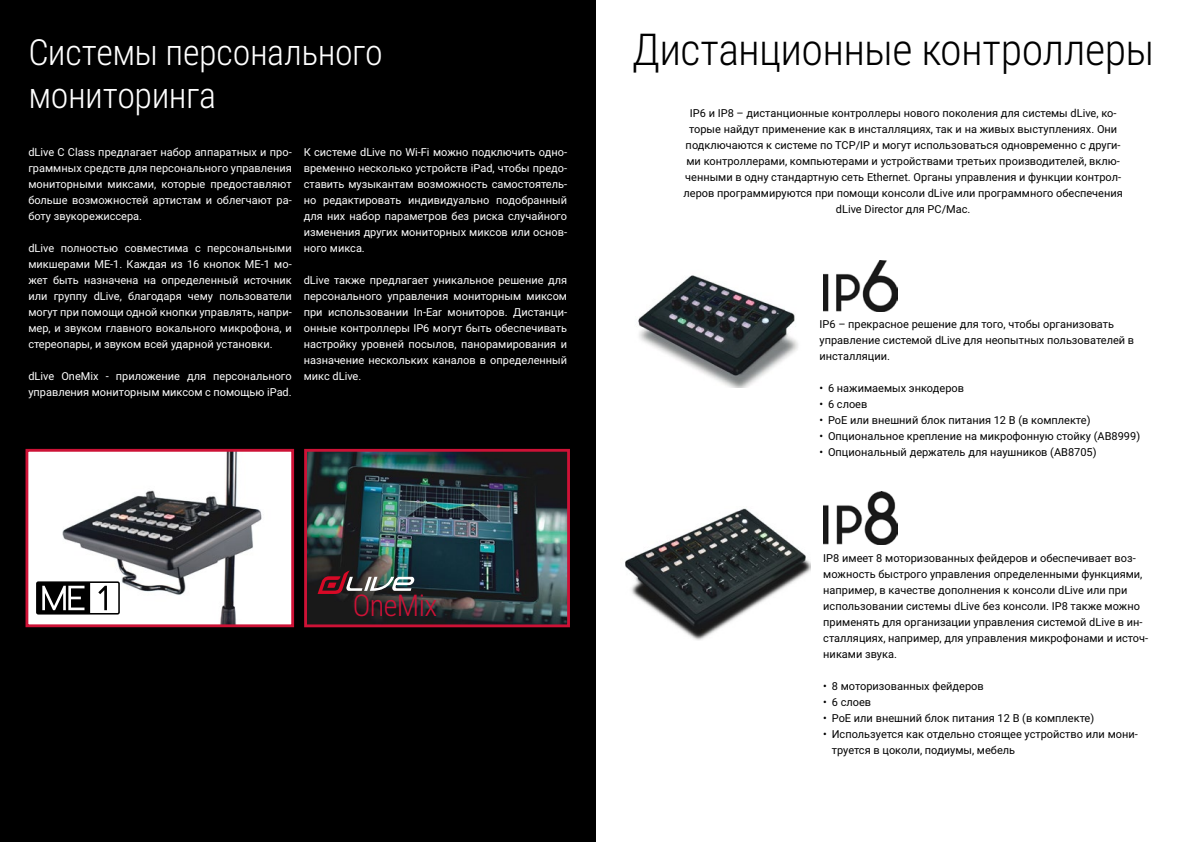
<style>
.page{position:relative;width:1191px;height:842px;background:#fff}
.page>*{position:absolute;margin:0;border:0;box-sizing:border-box;transform-origin:0 0}
.t1{font:300 44px "Roboto Condensed";letter-spacing:-.015em;color:#000}
.t2{font:300 36px/43.2px "Roboto Condensed";letter-spacing:-.01em;color:#fff}
.t3{font:300 30px "Roboto Condensed";letter-spacing:-.02em;color:#cd1236}
.t4{font:11px/16px "Roboto";color:#000}
.t5{font:11px/16px "Roboto";color:#fff;text-align:justify}
</style>
<div class="page">
<div style="left:0;top:0;width:595px;height:842px;background:#000"></div>
<svg style="left:25px;top:448px;width:270px;height:180px;background:#c7bdc0"></svg>
<img style="left:304px;top:448px;width:266px;height:180px">
<img style="left:638px;top:275px;width:160px;height:112px">
<img style="left:625px;top:508px;width:185px;height:132px">
<img style="left:823px;top:261px;width:74px;height:50px">
<img style="left:823px;top:491px;width:74px;height:53px">
<svg style="left:317px;top:570px;width:97px;height:24px;background:#625153"></svg>
<div style="left:36px;top:581px;width:84px;height:33px;border:2px solid #000"></div>
<svg style="left:37px;top:582px;width:53px;height:31px"></svg>
<svg style="left:98px;top:586px;width:9px;height:24px"></svg>
<h2 class="t2" style="left:28px;top:29px;width:356px">Системы персонального мониторинга</h2>
<h1 class="t1" style="left:632px;top:18px;width:523px">Дистанционные контроллеры</h1>
<p class="t4" style="left:683px;top:105px;width:441px;text-align:center">IP6 и IP8 – дистанционные контроллеры нового поколения для системы dLive, ко&shy;торые найдут применение как в инсталляциях, так и на живых выступлениях. Они подключаются к системе по TCP/IP и могут использоваться одновременно с други&shy;ми контроллерами, компьютерами и устройствами третьих производителей, вклю&shy;ченными в одну стандартную сеть Ethernet. Органы управления и функции контрол&shy;леров программируются при помощи консоли dLive или программного обеспечения dLive Director для PC/Mac.</p>
<p class="t5" style="left:28px;top:144px;width:265px">dLive C Class предлагает набор аппаратных и про&shy;граммных средств для персонального управления мониторными миксами, которые предоставляют больше возможностей артистам и облегчают ра&shy;боту звукорежиссера.</p>
<p class="t5" style="left:28px;top:240px;width:265px">dLive полностью совместима с персональными микшерами ME-1. Каждая из 16 кнопок ME-1 мо&shy;жет быть назначена на определенный источник или группу dLive, благодаря чему пользователи могут при помощи одной кнопки управлять, напри&shy;мер, и звуком главного вокального микрофона, и стереопары, и звуком всей ударной установки.</p>
<p class="t5" style="left:28px;top:368px;width:265px">dLive OneMix - приложение для персонального управления мониторным миксом с помощью iPad.</p>
<p class="t5" style="left:304px;top:144px;width:265px">К системе dLive по Wi-Fi можно подключить одно&shy;временно несколько устройств iPad, чтобы предо&shy;ставить музыкантам возможность самостоятель&shy;но редактировать индивидуально подобранный для них набор параметров без риска случайного изменения других мониторных миксов или основ&shy;ного микса.</p>
<p class="t5" style="left:304px;top:272px;width:265px">dLive также предлагает уникальное решение для персонального управления мониторным миксом при использовании In-Ear мониторов. Дистанци&shy;онные контроллеры IP6 могут быть обеспечивать настройку уровней посылов, панорамирования и назначение нескольких каналов в определенный микс dLive.</p>
<p class="t4" style="left:819px;top:316px;width:316px">IP6 – прекрасное решение для того, чтобы организовать управление системой dLive для неопытных пользователей в инсталляции.</p>
<p class="t4" style="left:819px;top:380px;width:146px">• 6 нажимаемых энкодеров</p>
<p class="t4" style="left:819px;top:396px;width:49px">• 6 слоев</p>
<p class="t4" style="left:819px;top:412px;width:272px">• PoE или внешний блок питания 12 В (в комплекте)</p>
<p class="t4" style="left:819px;top:428px;width:322px">• Опциональное крепление на микрофонную стойку (AB8999)</p>
<p class="t4" style="left:819px;top:444px;width:279px">• Опциональный держатель для наушников (AB8705)</p>
<h3 class="t3" style="left:353px;top:585px;width:86px">OneMix</h3>
<p class="t4" style="left:823px;top:549px;width:326px">IP8 имеет 8 моторизованных фейдеров и обеспечивает воз&shy;можность быстрого управления определенными функциями, например, в качестве дополнения к консоли dLive или при использовании системы dLive без консоли. IP8 также можно применять для организации управления системой dLive в ин&shy;сталляциях, например, для управления микрофонами и источ&shy;никами звука.</p>
<p class="t4" style="left:823px;top:677px;width:162px">• 8 моторизованных фейдеров</p>
<p class="t4" style="left:823px;top:693px;width:49px">• 6 слоев</p>
<p class="t4" style="left:823px;top:709px;width:272px">• PoE или внешний блок питания 12 В (в комплекте)</p>
<p class="t4" style="left:831px;top:725px;width:307px;text-indent:-9px">• Используется как отдельно стоящее устройство или мони&shy;труется в цоколи, подиумы, мебель</p>
</div>
